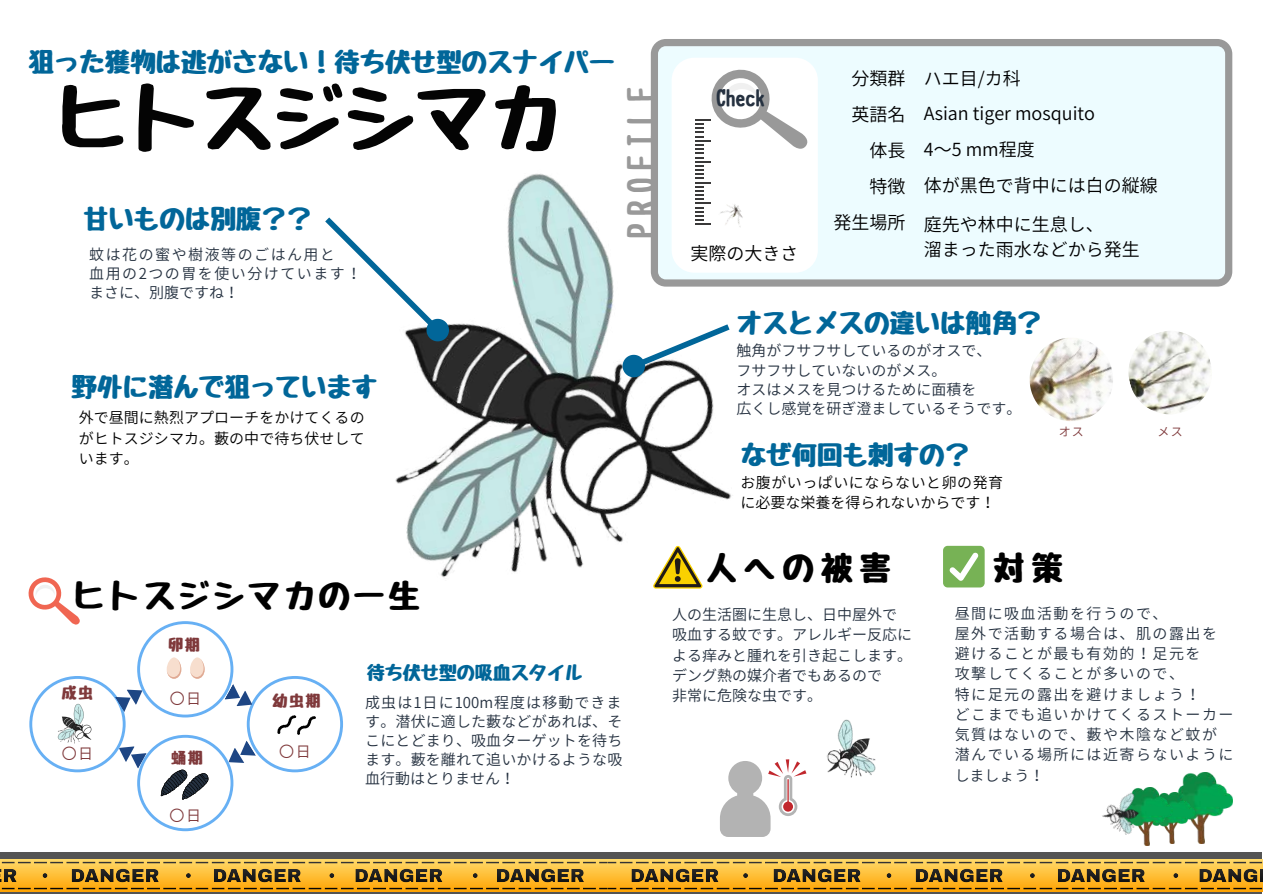
<style>
.page{position:relative;width:1263px;height:894px;background:#fff}
.page>*{position:absolute;margin:0;border:0;box-sizing:border-box;transform-origin:0 0}
.t1{font:72px "Jiyucho";color:#040404}
.t2{font:31.5px "Jiyucho";letter-spacing:.11em;color:#000}
.t3{font:31.5px "Jiyucho";letter-spacing:.22em;color:#999}
.t4{font:25.5px "Jiyucho";color:#016699}
.t5{font:19.5px "Jiyucho";color:#253140}
.t6{font:600 18px/36px "Noto Sans JP";color:#000}
.t7{font:18px "Jiyucho";color:#016699}
.t8{font:600 15px/19px "Noto Sans JP";letter-spacing:.01em;color:#253140}
.t9{font:600 15px/20.2px "Noto Sans JP";letter-spacing:.1em;color:#253140}
.t10{font:600 15px/20.2px "Noto Sans JP";letter-spacing:.005em;color:#000;text-align:justify}
.t11{font:600 15px/20.2px "Noto Sans JP";letter-spacing:.035em;color:#000}
.t12{font:15px "Jiyucho";letter-spacing:.1em;color:#7f393b}
.t13{font:600 15px "Noto Sans JP";letter-spacing:.1em;color:#7f393b}
.t14{font:600 12px "Noto Sans JP";color:#7f393b}
</style>
<div class="page">
<div style="left:0;top:851px;width:1262px;height:42px;background:#545454"></div>
<img style="left:395px;top:118px;width:412px;height:471px">
<svg style="left:325px;top:211px;width:134px;height:140px"></svg>
<svg style="left:651px;top:39px;width:581px;height:247px;fill:#edfcff"></svg>
<div style="left:672px;top:58px;width:146px;height:214px;background:#fff;border-radius:22px"></div>
<svg style="left:695px;top:60px;width:117px;height:165px"></svg>
<svg style="left:653px;top:545px;width:49px;height:43px"></svg>
<div style="left:943px;top:545px;width:42px;height:42px;background:#77b255;border-radius:5px"></div>
<svg style="left:949px;top:552px;width:30px;height:28px"></svg>
<svg style="left:0;top:859px;width:608px;height:32px"></svg>
<hr style="left:0;top:868px;width:584px;height:1px;background:#fff">
<svg style="left:608px;top:859px;width:655px;height:32px"></svg>
<hr style="left:743px;top:868px;width:520px;height:1px;background:#fff">
<svg style="left:614px;top:319px;width:122px;height:67px"></svg>
<svg style="left:28px;top:577px;width:315px;height:254px"></svg>
<img style="left:713px;top:195px;width:43px;height:32px">
<img style="left:1029px;top:338px;width:84px;height:83px">
<img style="left:1128px;top:331px;width:83px;height:84px">
<img style="left:1178px;top:772px;width:55px;height:70px">
<img style="left:1172px;top:792px;width:22px;height:50px">
<img style="left:1143px;top:788px;width:29px;height:56px">
<img style="left:1102px;top:787px;width:52px;height:55px">
<img style="left:53px;top:701px;width:44px;height:44px">
<svg style="left:720px;top:759px;width:86px;height:77px"></svg>
<img style="left:826px;top:719px;width:50px;height:59px">
<h3 class="t4" style="left:28px;top:49px;width:588px">狙った獲物は逃がさない！待ち伏せ型のスナイパー</h3>
<h1 class="t1" style="left:57px;top:82px;width:505px">ヒトスジシマカ</h1>
<h3 class="t4" style="left:83px;top:206px;width:231px">甘いものは別腹？？</h3>
<p class="t9" style="left:89px;top:244px;width:274px;line-height:19px">蚊は花の蜜や樹液等のごはん用と<br>血用の2つの胃を使い分けています！まさに、別腹ですね！</p>
<h2 class="t3" style="left:626px;top:239px;width:154px;rotate:-90deg">PROFILE</h2>
<h3 class="t4" style="left:72px;top:374px;width:307px">野外に潜んで狙っています</h3>
<p class="t10" style="left:79px;top:407px;width:287px">外で昼間に熱烈アプローチをかけてくるのがヒトスジシマカ。藪の中で待ち伏せしています。</p>
<h2 class="t2" style="left:73px;top:579px;width:347px">ヒトスジシマカの一生</h2>
<p class="t12" style="left:168px;top:636px;width:33px">卵期</p>
<p class="t12" style="left:62px;top:684px;width:32px">成虫</p>
<p class="t13" style="left:62px;top:741px;width:28px">〇日</p>
<p class="t13" style="left:170px;top:686px;width:28px">〇日</p>
<p class="t12" style="left:171px;top:750px;width:33px">蛹期</p>
<p class="t13" style="left:170px;top:803px;width:28px">〇日</p>
<p class="t12" style="left:272px;top:692px;width:49px">幼虫期</p>
<p class="t13" style="left:279px;top:739px;width:28px">〇日</p>
<p class="t7" style="left:367px;top:663px;width:217px">待ち伏せ型の吸血スタイル</p>
<p class="t8" style="left:365px;top:691px;width:259px;text-align:justify">成虫は1日に100m程度は移動できます。潜伏に適した藪などがあれば、そこにとどまり、吸血ターゲットを待ちます。藪を離れて追いかけるような吸血行動はとりません！</p>
<h3 class="t5" style="left:716px;top:88px;width:50px">Check</h3>
<p class="t6" style="left:690px;top:234px;width:109px">実際の大きさ</p>
<p class="t6" style="left:834px;top:59px;width:73px;text-align:right">分類群英語名体長<br>特徴<br>発生場所</p>
<p class="t6" style="left:924px;top:59px;width:235px;line-height:35.5px">ハエ目/カ科<br>Asian tiger mosquito<br>4～5 mm程度<br>体が黒色で背中には白の縦線</p>
<p class="t6" style="left:924px;top:211px;width:215px;line-height:25px">庭先や林中に生息し、<br>溜まった雨水などから発生</p>
<h3 class="t4" style="left:737px;top:309px;width:307px">オスとメスの違いは触角？</h3>
<p class="t8" style="left:737px;top:340px;width:286px">触角がフサフサしているのがオスで、<br>フサフサしていないのがメス。<br>オスはメスを見つけるために面積を<br>広くし感覚を研ぎ澄ましているそうです。</p>
<h3 class="t4" style="left:741px;top:441px;width:231px">なぜ何回も刺すの？</h3>
<p class="t11" style="left:740px;top:471px;width:264px">お腹がいっぱいにならないと卵の発育に必要な栄養を得られないからです！</p>
<p class="t14" style="left:1059px;top:422px;width:27px">オス</p>
<p class="t14" style="left:1158px;top:422px;width:27px">メス</p>
<h2 class="t2" style="left:706px;top:551px;width:187px">人への被害</h2>
<h2 class="t2" style="left:993px;top:551px;width:72px">対策</h2>
<p class="t8" style="left:672px;top:603px;width:241px;line-height:20.2px">人の生活圏に生息し、日中屋外で吸血する蚊です。アレルギー反応による痒みと腫れを引き起こします。デング熱の媒介者でもあるので<br>非常に危険な虫です。</p>
<p class="t9" style="left:955px;top:602px;width:280px">昼間に吸血活動を行うので、<br>屋外で活動する場合は、肌の露出を避けることが最も有効的！足元を<br>攻撃してくることが多いので、<br>特に足元の露出を避けましょう！<br>どこまでも追いかけてくるストーカー気質はないので、藪や木陰など蚊が潜んでいる場所には近寄らないようにしましょう！</p>
</div>
